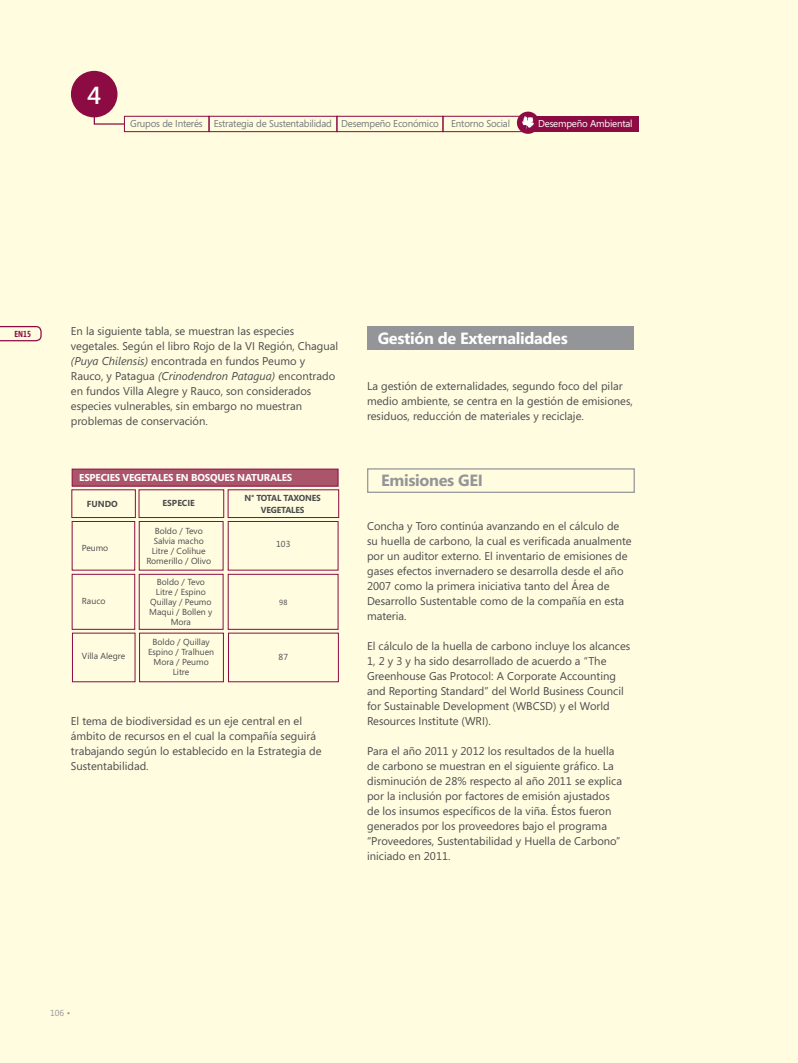
<style>
.page{position:relative;width:798px;height:1063px;background:#fff}
.page>*{position:absolute;margin:0;border:0;box-sizing:border-box;transform-origin:0 0}
.t1{font:600 24.62px "Segoe";color:#fff}
.t2{font:700 16.25px "Segoe";letter-spacing:-.02em;color:#fff}
.t3{font:700 16.25px "Segoe";letter-spacing:-.02em;color:#939598}
.t4{font:11.25px/15px "Segoe";color:#4b4c4d}
.t5{font:10px "Segoe";letter-spacing:-.02em;color:#76787b}
.t6{font:700 10px "Segoe";letter-spacing:-.02em;color:#fff}
.t7{font:10px "Segoe";letter-spacing:-.02em;color:#fff}
.t8{font:8.75px/10px "Segoe";color:#4b4c4d;text-align:center}
.t9{font:700 8.75px/12.5px "Segoe";letter-spacing:-.02em;color:#4b4c4d;text-align:center}
.t10{font:700 8.75px "Segoe";color:#4b4c4d}
.t11{font:8.75px "Segoe";color:#939598}
.t12{font:700 8.75px "Segoe Condensed";color:#8c0b42}
.t13{font:7.5px "Segoe";color:#4b4c4d}
.s1{font-family:"Segoe UI";font-style:italic}
</style>
<div class="page">
<div style="left:0;top:0;width:797px;height:1063px;background:#fffce0"></div>
<div style="left:71px;top:71px;width:46px;height:46px;background:#8c0b42;border-radius:50%"></div>
<div style="left:72px;top:469px;width:266px;height:18px;background:#ab556a;border:1px solid #8c0b42"></div>
<div style="left:72px;top:521px;width:63px;height:49px;border:1px solid #8c0b42"></div>
<div style="left:228px;top:521px;width:110px;height:49px;border:1px solid #8c0b42"></div>
<div style="left:139px;top:521px;width:84px;height:49px;border:1px solid #8c0b42"></div>
<div style="left:72px;top:574px;width:63px;height:56px;border:1px solid #8c0b42"></div>
<div style="left:228px;top:574px;width:110px;height:56px;border:1px solid #8c0b42"></div>
<div style="left:139px;top:574px;width:84px;height:56px;border:1px solid #8c0b42"></div>
<div style="left:139px;top:633px;width:85px;height:49px;border:1px solid #8c0b42"></div>
<div style="left:71px;top:489px;width:65px;height:29px;border:1px solid #8c0b42"></div>
<div style="left:228px;top:489px;width:111px;height:29px;border:1px solid #8c0b42"></div>
<div style="left:139px;top:489px;width:85px;height:29px;border:1px solid #8c0b42"></div>
<div style="left:367px;top:327px;width:267px;height:23px;background:#939598"></div>
<svg style="left:0;top:326px;width:42px;height:16px"></svg>
<div style="left:367px;top:468px;width:267px;height:25px;border:1px solid #939598"></div>
<svg style="left:93px;top:111px;width:32px;height:14px"></svg>
<div style="left:209px;top:116px;width:128px;height:16px;border:1px solid #8c0b42"></div>
<div style="left:336px;top:116px;width:107px;height:16px;border:1px solid #8c0b42"></div>
<div style="left:529px;top:116px;width:109px;height:16px;background:#8c0b42"></div>
<div style="left:124px;top:116px;width:85px;height:16px;border:1px solid #8c0b42"></div>
<div style="left:442px;top:116px;width:85px;height:16px;border:1px solid #8c0b42"></div>
<div style="left:516px;top:112px;width:23px;height:22px;background:#8c0b42;border-radius:50%"></div>
<svg style="left:522px;top:116px;width:11px;height:13px"></svg>
<h1 class="t1" style="left:87px;top:81px;width:15px">4</h1>
<p class="t5" style="left:130px;top:118px;width:381px">Grupos de Interés Estrategia de Sustentabilidad Desempeño Económico Entorno Social</p>
<p class="t7" style="left:538px;top:118px;width:96px">Desempeño Ambiental</p>
<p class="t12" style="left:15px;top:329px;width:18px">EN15</p>
<p class="t4" style="left:71px;top:323px;width:269px">En la siguiente tabla, se muestran las especies vegetales. Según el libro Rojo de la VI Región, Chagual <span class="s1">(Puya Chilensis)</span> encontrada en fundos Peumo y Rauco, y Patagua <span class="s1">(Crinodendron Patagua)</span> encontrado en fundos Villa Alegre y Rauco, son considerados especies vulnerables, sin embargo no muestran problemas de conservación.</p>
<p class="t6" style="left:79px;top:472px;width:214px">ESPECIES VEGETALES EN BOSQUES NATURALES</p>
<p class="t9" style="left:87px;top:498px;width:32px">FUNDO</p>
<p class="t8" style="left:82px;top:543px;width:28px">Peumo</p>
<p class="t8" style="left:82px;top:596px;width:25px">Rauco</p>
<p class="t8" style="left:82px;top:651px;width:45px">Villa Alegre</p>
<p class="t10" style="left:162px;top:498px;width:34px">ESPECIE</p>
<p class="t8" style="left:146px;top:526px;width:66px">Boldo / Tevo<br>Salvia macho<br>Litre / Colihue<br>Romerillo / Olivo</p>
<p class="t8" style="left:149px;top:577px;width:65px">Boldo / Tevo<br>Litre / Espino<br>Quillay / Peumo<br>Maqui / Bollen y<br>Mora</p>
<p class="t8" style="left:148px;top:637px;width:68px">Boldo / Quillay<br>Espino / Tralhuen<br>Mora / Peumo<br>Litre</p>
<p class="t9" style="left:244px;top:492px;width:78px">N° TOTAL TAXONES<br>VEGETALES</p>
<p class="t8" style="left:276px;top:539px;width:16px">103</p>
<p class="t13" style="left:279px;top:598px;width:10px">98</p>
<p class="t8" style="left:278px;top:652px;width:11px">87</p>
<p class="t4" style="left:71px;top:714px;width:252px">El tema de biodiversidad es un eje central en el ámbito de recursos en el cual la compañía seguirá trabajando según lo establecido en la Estrategia de Sustentabilidad.</p>
<h2 class="t2" style="left:377px;top:329px;width:191px">Gestión de Externalidades</h2>
<p class="t4" style="left:367px;top:379px;width:267px">La gestión de externalidades, segundo foco del pilar medio ambiente, se centra en la gestión de emisiones, residuos, reducción de materiales y reciclaje.</p>
<h2 class="t3" style="left:381px;top:471px;width:103px">Emisiones GEI</h2>
<p class="t4" style="left:367px;top:519px;width:266px">Concha y Toro continúa avanzando en el cálculo de su huella de carbono, la cual es verificada anualmente por un auditor externo. El inventario de emisiones de gases efectos invernadero se desarrolla desde el año 2007 como la primera iniciativa tanto del Área de Desarrollo Sustentable como de la compañía en esta materia.</p>
<p class="t4" style="left:367px;top:639px;width:265px">El cálculo de la huella de carbono incluye los alcances 1, 2 y 3 y ha sido desarrollado de acuerdo a “The Greenhouse Gas Protocol: A Corporate Accounting and Reporting Standard” del World Business Council for Sustainable Development (WBCSD) y el World Resources Institute (WRI).</p>
<p class="t4" style="left:367px;top:744px;width:256px">Para el año 2011 y 2012 los resultados de la huella de carbono se muestran en el siguiente gráfico. La disminución de 28% respecto al año 2011 se explica por la inclusión por factores de emisión ajustados de los insumos específicos de la viña. Éstos fueron generados por los proveedores bajo el programa “Proveedores, Sustentabilidad y Huella de Carbono” iniciado en 2011.</p>
<p class="t11" style="left:50px;top:1008px;width:22px">106 •</p>
</div>
